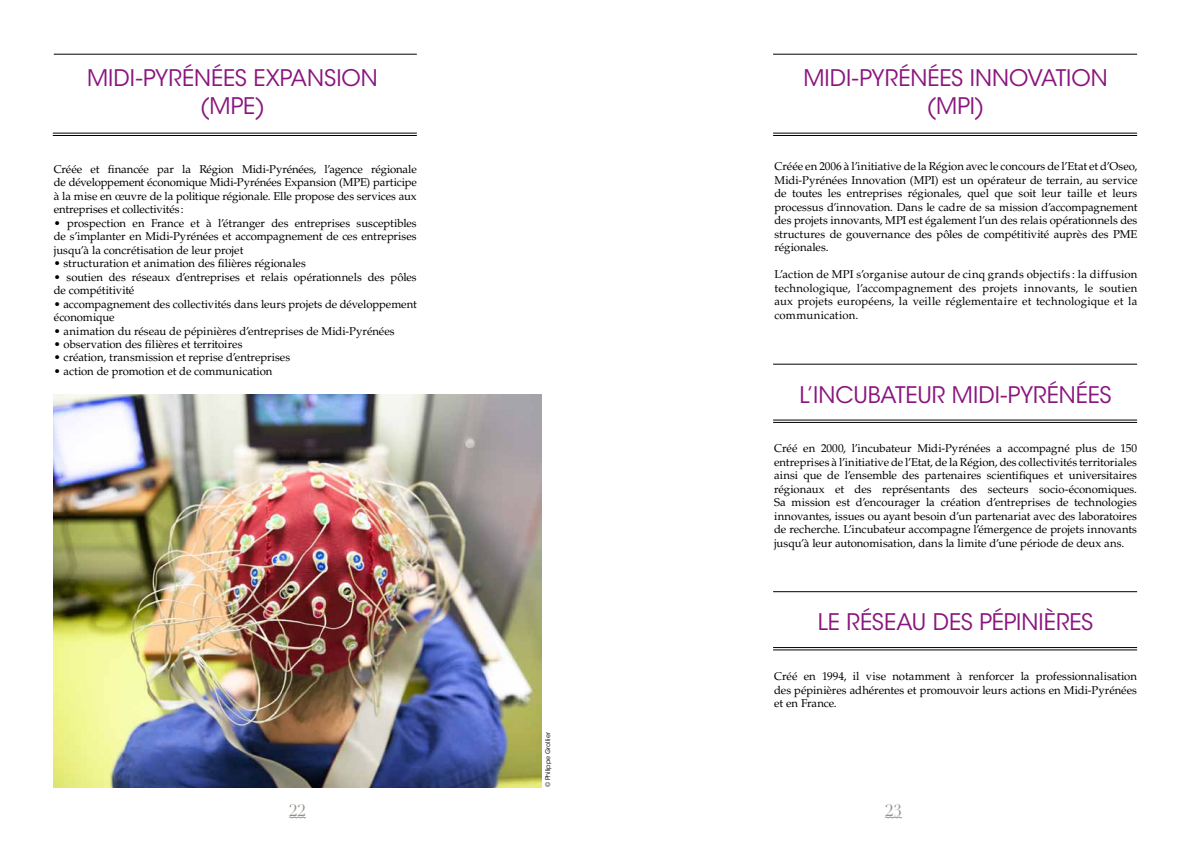
<style>
.page{position:relative;width:1191px;height:842px;background:#fff}
.page>*{position:absolute;margin:0;border:0;box-sizing:border-box;transform-origin:0 0}
.t1{font:22.7px/28.1px "ITC Avant Garde Std";letter-spacing:-.005em;color:#8a157e}
.t2{font:16px "Didot";color:#92928e}
.t3{font:11.4px/13.5px "Palatino LT Std";letter-spacing:-.005em;color:#000;text-align:justify}
.t4{font:6.4px "ITC Avant Garde Std";color:#000}
</style>
<div class="page">
<img style="left:54px;top:394px;width:487px;height:393px">
<hr style="left:773px;top:133px;width:364px;height:1px;background:#000">
<hr style="left:773px;top:135px;width:364px;height:1px;background:#000">
<hr style="left:773px;top:420px;width:364px;height:1px;background:#000">
<hr style="left:773px;top:422px;width:364px;height:1px;background:#000">
<hr style="left:773px;top:647px;width:364px;height:1px;background:#000">
<hr style="left:773px;top:650px;width:364px;height:1px;background:#000">
<hr style="left:773px;top:54px;width:364px;height:1px;background:#000">
<hr style="left:773px;top:364px;width:364px;height:1px;background:#000">
<hr style="left:773px;top:591px;width:364px;height:1px;background:#000">
<hr style="left:54px;top:54px;width:363px;height:1px;background:#000">
<hr style="left:53px;top:133px;width:364px;height:1px;background:#000">
<hr style="left:53px;top:135px;width:364px;height:1px;background:#000">
<svg style="left:289px;top:816px;width:17px;height:2px"></svg>
<svg style="left:885px;top:816px;width:17px;height:2px"></svg>
<h1 class="t1" style="left:200px;top:64px;width:95px;text-indent:-113px">MIDI-PYRÉNÉES EXPANSION (MPE)</h1>
<p class="t3" style="left:54px;top:162px;width:364px">Créée et financée par la Région Midi-Pyrénées, l’agence régionale de développement économique Midi-Pyrénées Expansion (MPE) participe à la mise en œuvre de la politique régionale. Elle propose des services aux entreprises et collectivités :</p>
<p class="t3" style="left:54px;top:216px;width:364px">• prospection en France et à l’étranger des entreprises susceptibles de s’implanter en Midi-Pyrénées et accompagnement de ces entreprises jusqu’à la concrétisation de leur projet</p>
<p class="t3" style="left:54px;top:257px;width:253px">• structuration et animation des filières régionales</p>
<p class="t3" style="left:54px;top:270px;width:364px">• soutien des réseaux d’entreprises et relais opérationnels des pôles de compétitivité</p>
<p class="t3" style="left:54px;top:297px;width:364px">• accompagnement des collectivités dans leurs projets de développement économique</p>
<p class="t3" style="left:54px;top:324px;width:342px">• animation du réseau de pépinières d’entreprises de Midi-Pyrénées</p>
<p class="t3" style="left:54px;top:338px;width:190px">• observation des filières et territoires</p>
<p class="t3" style="left:54px;top:351px;width:238px">• création, transmission et reprise d’entreprises</p>
<p class="t3" style="left:54px;top:365px;width:220px">• action de promotion et de communication</p>
<p class="t4" style="left:544px;top:787px;width:56px;rotate:-90deg">© PHILIPPE GROLLIER</p>
<h1 class="t1" style="left:803px;top:64px;width:190px">MIDI-PYRÉNÉES INNO</h1>
<h1 class="t1" style="left:1027px;top:64px;width:28px">VATION</h1>
<h1 class="t1" style="left:926px;top:92px;width:59px">(MPI)</h1>
<p class="t3" style="left:774px;top:160px;width:364px">Créée en 2006 à l’initiative de la Région avec le concours de l’Etat et d’Oseo, Midi-Pyrénées Innovation (MPI) est un opérateur de terrain, au service de toutes les entreprises régionales, quel que soit leur taille et leurs processus d’innovation. Dans le cadre de sa mission d’accompagnement des projets innovants, MPI est également l’un des relais opérationnels des structures de gouvernance des pôles de compétitivité auprès des PME régionales.</p>
<p class="t3" style="left:774px;top:268px;width:364px">L’action de MPI s’organise autour de cinq grands objectifs : la diffusion technologique, l’accompagnement des projets innovants, le soutien aux projets européens, la veille réglementaire et technologique et la communication.</p>
<h1 class="t1" style="left:799px;top:381px;width:28px">L’INCU</h1>
<h1 class="t1" style="left:868px;top:381px;width:27px">BATEUR</h1>
<h1 class="t1" style="left:952px;top:381px;width:148px">MIDI-PYRÉNÉES</h1>
<p class="t3" style="left:774px;top:442px;width:364px">Créé en 2000, l’incubateur Midi-Pyrénées a accompagné plus de 150 entreprises à l’initiative de l’Etat, de la Région, des collectivités territoriales ainsi que de l’ensemble des partenaires scientifiques et universitaires régionaux et des représentants des secteurs socio-économiques.<br>Sa mission est d’encourager la création d’entreprises de technologies innovantes, issues ou ayant besoin d’un partenariat avec des laboratoires de recherche. L’incubateur accompagne l’émergence de projets innovants jusqu’à leur autonomisation, dans la limite d’une période de deux ans.</p>
<h1 class="t1" style="left:817px;top:608px;width:69px">LE RÉSEAU</h1>
<h1 class="t1" style="left:932px;top:608px;width:82px">DES PÉPINI</h1>
<h1 class="t1" style="left:1044px;top:608px;width:25px">ÈRES</h1>
<p class="t3" style="left:774px;top:670px;width:364px">Créé en 1994, il vise notamment à renforcer la professionnalisation des pépinières adhérentes et promouvoir leurs actions en Midi-Pyrénées et en France.</p>
<h2 class="t2" style="left:289px;top:801px;width:18px">22</h2>
<h2 class="t2" style="left:885px;top:801px;width:18px">23</h2>
</div>
